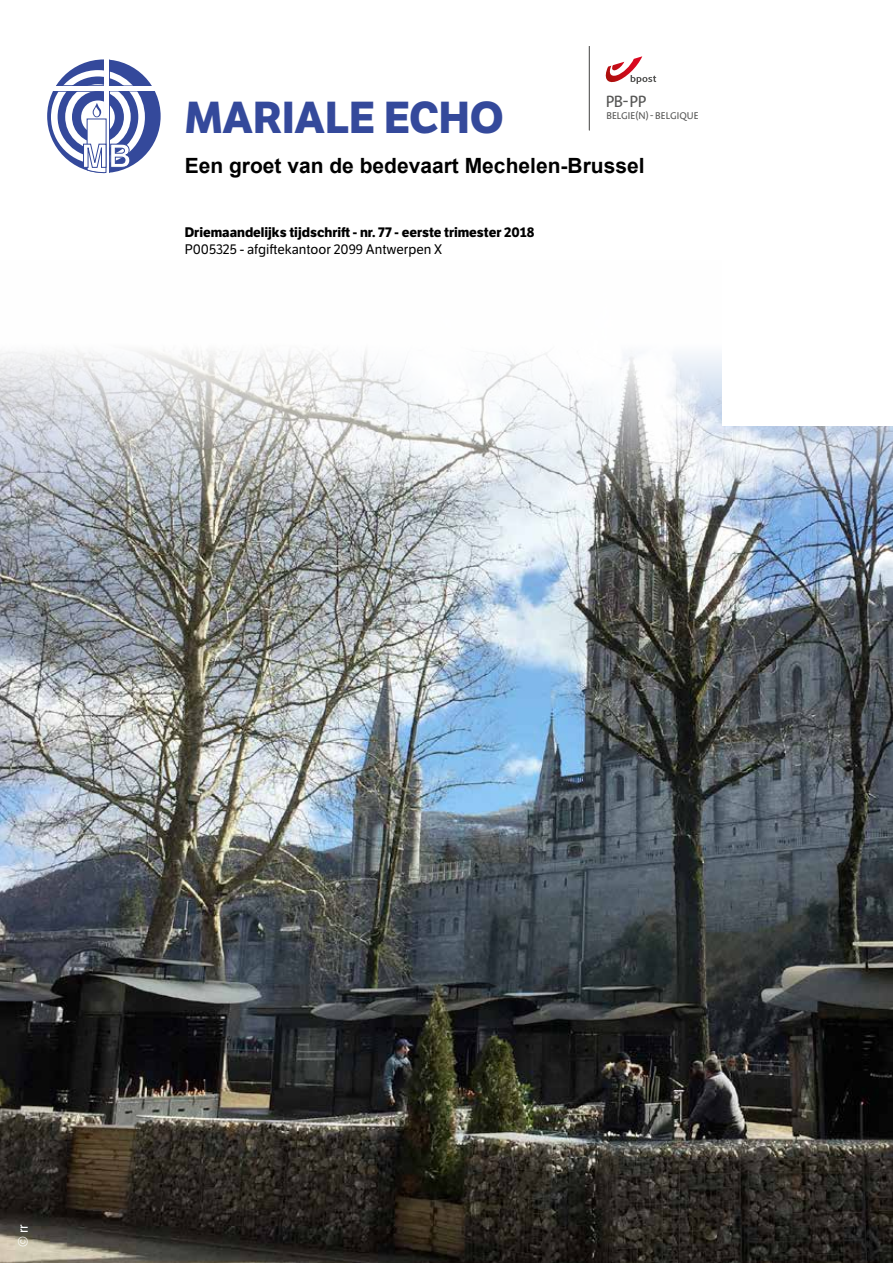
<style>
.page{position:relative;width:893px;height:1263px;background:#fff}
.page>*{position:absolute;margin:0;border:0;box-sizing:border-box;transform-origin:0 0}
.t1{font:700 43.5px "LFT Etica";color:#34499b}
.t2{font:700 21px "Arial";color:#000}
.t3{font:16.5px "Aroma No 2 LT Com";color:#575756}
.t4{font:700 13.5px "LFT Etica";color:#000}
.t5{font:13.5px "LFT Etica";color:#000}
.t6{font:13.5px "LFT Etica";color:#fff}
.t7{font:9.9px "Aroma No 2 LT Com";letter-spacing:.005em;color:#575756}
</style>
<div class="page">
<img style="left:0;top:349px;width:893px;height:914px">
<svg style="left:605px;top:56px;width:51px;height:28px"></svg>
<hr style="left:589px;top:47px;width:1px;height:83px;background:#575756">
<svg style="left:47px;top:59px;width:114px;height:114px"></svg>
<div style="left:723px;top:0;width:170px;height:425px;background:#fff"></div>
<p class="t3" style="left:606px;top:91px;width:42px">PB- PP</p>
<p class="t7" style="left:606px;top:109px;width:94px">BELGIE(N)- BELGIQUE</p>
<h1 class="t1" style="left:185px;top:91px;width:321px">MARIALE ECHO</h1>
<h2 class="t2" style="left:185px;top:152px;width:461px">Een groet van de bedevaart Mechelen-Brussel</h2>
<p class="t4" style="left:185px;top:224px;width:351px">Driemaandelijks tijdschrift - nr. 77 - eerste trimester 2018</p>
<p class="t5" style="left:185px;top:241px;width:259px">P005325 - afgiftekantoor 2099 Antwerpen X</p>
<p class="t6" style="left:15px;top:1247px;width:24px;rotate:-90deg">© rr</p>
</div>
